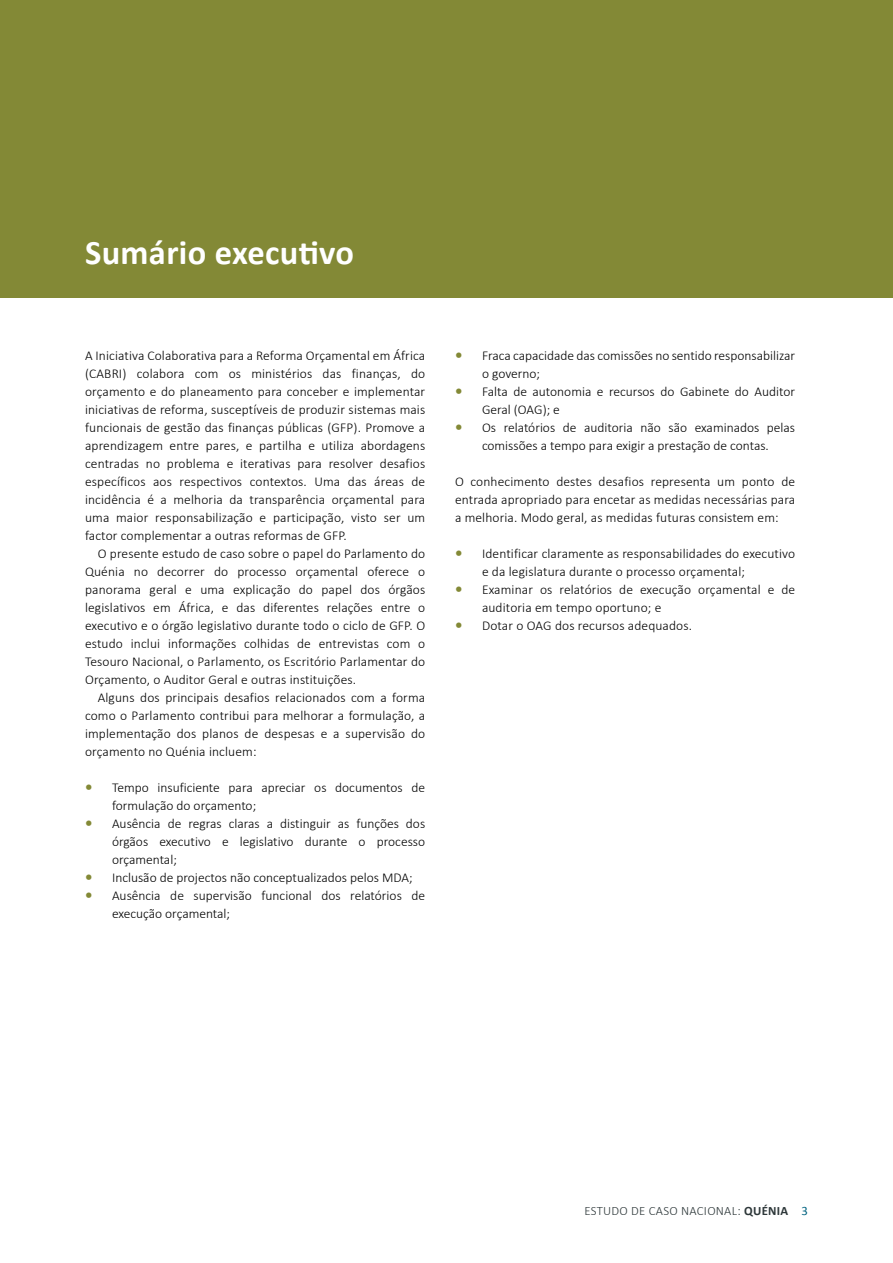
<style>
.page{position:relative;width:893px;height:1263px;background:#fff}
.page>*{position:absolute;margin:0;border:0;box-sizing:border-box;transform-origin:0 0}
.t1{font:700 34.5px "Calibri";letter-spacing:.01em;color:#fff}
.t2{font:300 13.5px/18px "Calibri";color:#000}
.t3{font:300 12.75px "Calibri";letter-spacing:.02em;color:#2d3739}
.s1{font-weight:700;font-size:15px;color:#838936}
.s2{font-weight:700}
.s3{font-weight:400;color:#006380}
</style>
<div class="page">
<div style="left:0;top:0;width:893px;height:298px;background:#838936"></div>
<h1 class="t1" style="left:85px;top:230px;width:271px">Sumário executivo</h1>
<p class="t2" style="left:85px;top:346px;width:342px;text-align:justify">A Iniciativa Colaborativa para a Reforma Orçamental em África (CABRI) colabora com os ministérios das finanças, do orçamento e do planeamento para conceber e implementar iniciativas de reforma, susceptíveis de produzir sistemas mais funcionais de gestão das finanças públicas (GFP). Promove a aprendizagem entre pares, e partilha e utiliza abordagens centradas no problema e iterativas para resolver desafios específicos aos respectivos contextos. Uma das áreas de incidência é a melhoria da transparência orçamental para uma maior responsabilização e participação, visto ser um factor complementar a outras reformas de GFP.</p>
<p class="t2" style="left:85px;top:544px;width:342px;text-align:justify;text-indent:13px">O presente estudo de caso sobre o papel do Parlamento do Quénia no decorrer do processo orçamental oferece o panorama geral e uma explicação do papel dos órgãos legislativos em África, e das diferentes relações entre o executivo e o órgão legislativo durante todo o ciclo de GFP. O estudo inclui informações colhidas de entrevistas com o Tesouro Nacional, o Parlamento, os Escritório Parlamentar do Orçamento, o Auditor Geral e outras instituições.</p>
<p class="t2" style="left:85px;top:688px;width:342px;text-align:justify;text-indent:13px">Alguns dos principais desafios relacionados com a forma como o Parlamento contribui para melhorar a formulação, a implementação dos planos de despesas e a supervisão do orçamento no Quénia incluem:</p>
<p class="t2" style="left:112px;top:778px;width:315px;text-indent:-27px"><span class="s1">•</span> Tempo insuficiente para apreciar os documentos de formulação do orçamento;</p>
<p class="t2" style="left:112px;top:814px;width:315px;text-align:justify;text-indent:-27px"><span class="s1">•</span> Ausência de regras claras a distinguir as funções dos órgãos executivo e legislativo durante o processo orçamental;</p>
<p class="t2" style="left:85px;top:868px;width:329px"><span class="s1">•</span> Inclusão de projectos não conceptualizados pelos MDA;</p>
<p class="t2" style="left:112px;top:886px;width:315px;text-indent:-27px"><span class="s1">•</span> Ausência de supervisão funcional dos relatórios de execução orçamental;</p>
<p class="t2" style="left:482px;top:346px;width:315px;text-indent:-27px"><span class="s1">•</span> Fraca capacidade das comissões no sentido responsabilizar o governo;</p>
<p class="t2" style="left:482px;top:382px;width:315px;text-indent:-27px"><span class="s1">•</span> Falta de autonomia e recursos do Gabinete do Auditor<br>Geral (OAG); e</p>
<p class="t2" style="left:455px;top:418px;width:342px;text-align:center"><span class="s1">•</span> Os relatórios de auditoria não são examinados pelas comissões a tempo para exigir a prestação de contas.</p>
<p class="t2" style="left:455px;top:472px;width:342px;text-align:justify">O conhecimento destes desafios representa um ponto de entrada apropriado para encetar as medidas necessárias para a melhoria. Modo geral, as medidas futuras consistem em:</p>
<p class="t2" style="left:482px;top:544px;width:315px;text-indent:-27px"><span class="s1">•</span> Identificar claramente as responsabilidades do executivo e da legislatura durante o processo orçamental;</p>
<p class="t2" style="left:482px;top:580px;width:315px;text-indent:-27px"><span class="s1">•</span> Examinar os relatórios de execução orçamental e de auditoria em tempo oportuno; e</p>
<p class="t2" style="left:455px;top:616px;width:239px"><span class="s1">•</span> Dotar o OAG dos recursos adequados.</p>
<p class="t3" style="left:584px;top:1203px;width:225px">ESTUDO DE CASO NACIONAL: <span class="s2">QUÉNIA</span> <span class="s3">3</span></p>
</div>
